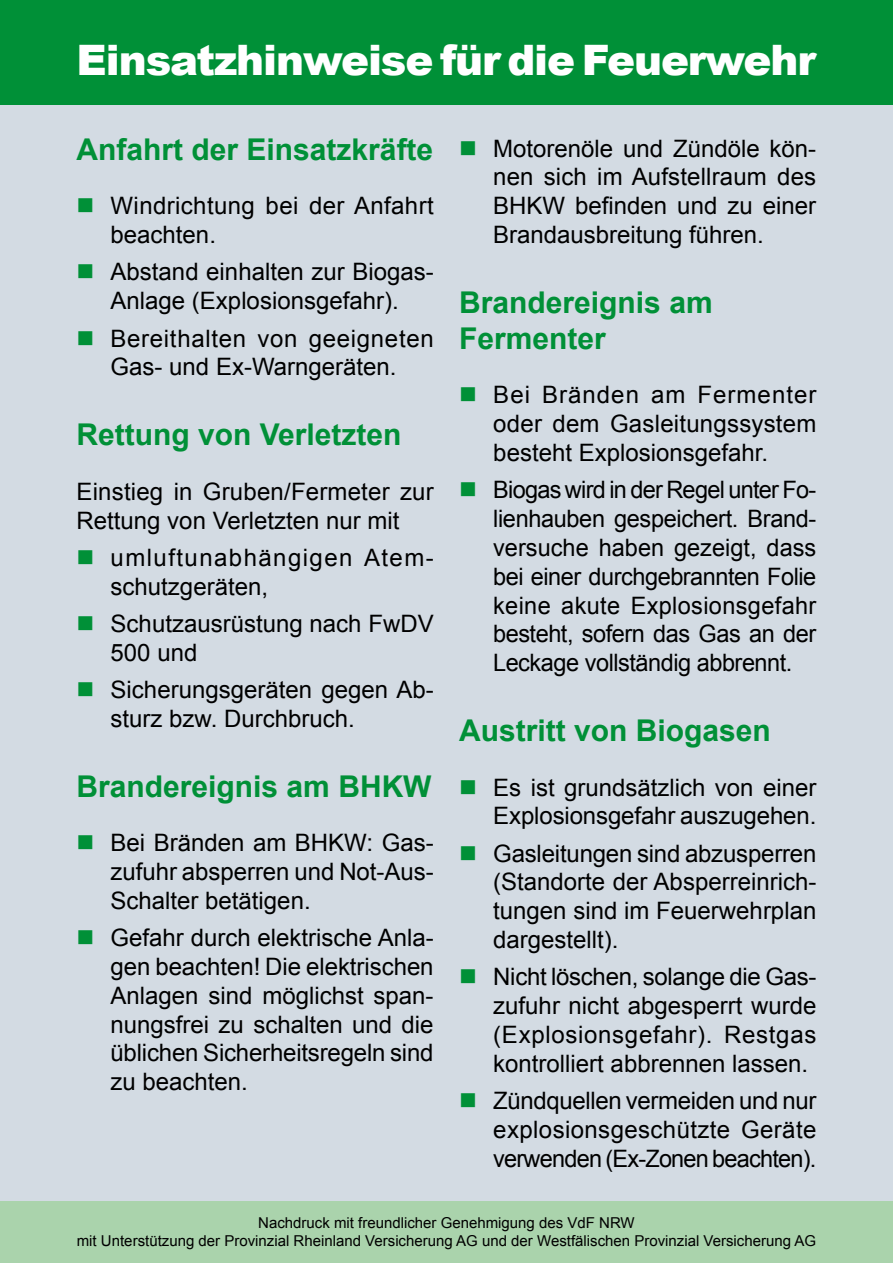
<style>
.page{position:relative;width:893px;height:1263px;background:#fff}
.page>*{position:absolute;margin:0;border:0;box-sizing:border-box;transform-origin:0 0}
.t1{font:900 42px "Arial";letter-spacing:-.025em;color:#fff}
.t2{font:700 30px/36px "Arial";color:#009037}
.t3{font:24px/28.8px "Arial";color:#000;text-align:justify}
.t4{font:24px/28.8px "Arial";letter-spacing:.03em;color:#000;text-align:center}
.t5{font:24px/28.8px "Arial";letter-spacing:.06em;color:#000}
.t6{font:15px/18px "Arial";color:#000;text-align:center}
.s1{color:#009037}
</style>
<div class="page">
<div style="left:0;top:104px;width:893px;height:1097px;background:#d3dbe3"></div>
<div style="left:0;top:0;width:893px;height:104px;background:#009037"></div>
<div style="left:0;top:1201px;width:893px;height:62px;background:#aad3ac"></div>
<h1 class="t1" style="left:77px;top:29px;width:741px">Einsatzhinweise für die Feuerwehr</h1>
<p class="t2" style="left:77px;top:132px;width:358px">Anfahrt der Einsatzkräfte</p>
<p class="t3" style="left:111px;top:192px;width:325px;text-indent:-34px"><span class="s1">■</span> Windrichtung bei der Anfahrt beachten.</p>
<p class="t3" style="left:77px;top:258px;width:359px;text-align:center"><span class="s1">■</span> Abstand einhalten zur Biogas-<br>Anlage (Explosionsgefahr).</p>
<p class="t4" style="left:77px;top:324px;width:359px"><span class="s1">■</span> Bereithalten von geeigneten<br>Gas- und Ex-Warngeräten.</p>
<p class="t2" style="left:77px;top:418px;width:327px">Rettung von Verletzten</p>
<p class="t3" style="left:77px;top:477px;width:359px">Einstieg in Gruben/Fermeter zur<br>Rettung von Verletzten nur mit</p>
<p class="t5" style="left:111px;top:543px;width:325px;text-indent:-34px"><span class="s1">■</span> umluftunabhängigen Atem&shy;schutzgeräten,</p>
<p class="t3" style="left:111px;top:609px;width:325px;text-indent:-34px"><span class="s1">■</span> Schutzausrüstung nach FwDV<br>500 und</p>
<p class="t3" style="left:111px;top:675px;width:325px;text-indent:-34px"><span class="s1">■</span> Sicherungsgeräten gegen Ab&shy;sturz bzw. Durchbruch.</p>
<p class="t2" style="left:77px;top:769px;width:357px">Brandereignis am BHKW</p>
<p class="t3" style="left:111px;top:829px;width:325px;text-indent:-34px"><span class="s1">■</span> Bei Bränden am BHKW: Gas&shy;zufuhr absperren und Not-Aus-Schalter betätigen.</p>
<p class="t3" style="left:110px;top:923px;width:325px;text-indent:-34px"><span class="s1">■</span> Gefahr durch elektrische Anla&shy;gen beachten! Die elektrischen Anlagen sind möglichst span&shy;nungsfrei zu schalten und die üblichen Sicherheitsregeln sind zu beachten.</p>
<p class="t3" style="left:493px;top:134px;width:325px;text-indent:-34px"><span class="s1">■</span> Motorenöle und Zündöle kön&shy;nen sich im Aufstellraum des BHKW befinden und zu einer Brandausbreitung führen.</p>
<p class="t2" style="left:459px;top:286px;width:255px">Brandereignis am<br>Fermenter</p>
<p class="t3" style="left:493px;top:381px;width:325px;text-indent:-34px"><span class="s1">■</span> Bei Bränden am Fermenter oder dem Gasleitungssystem besteht Explosionsgefahr.</p>
<p class="t3" style="left:493px;top:476px;width:325px;text-indent:-34px"><span class="s1">■</span> Biogas wird in der Regel unter Fo&shy;lienhauben gespeichert. Brand&shy;versuche haben gezeigt, dass bei einer durchgebrannten Folie keine akute Explosionsgefahr besteht, sofern das Gas an der Leckage vollständig abbrennt.</p>
<p class="t2" style="left:459px;top:714px;width:313px">Austritt von Biogasen</p>
<p class="t3" style="left:459px;top:773px;width:359px;text-align:right"><span class="s1">■</span> Es ist grundsätzlich von einer<br>Explosionsgefahr auszugehen.</p>
<p class="t3" style="left:493px;top:839px;width:325px;text-indent:-34px"><span class="s1">■</span> Gasleitungen sind abzusperren (Standorte der Absperreinrich&shy;tungen sind im Feuerwehrplan dargestellt).</p>
<p class="t3" style="left:493px;top:963px;width:325px;text-indent:-34px"><span class="s1">■</span> Nicht löschen, solange die Gas&shy;zufuhr nicht abgesperrt wurde (Explosionsgefahr). Restgas kontrolliert abbrennen lassen.</p>
<p class="t3" style="left:493px;top:1086px;width:325px;text-indent:-34px"><span class="s1">■</span> Zündquellen vermeiden und nur explosionsgeschützte Geräte verwenden (Ex-Zonen beachten).</p>
<p class="t6" style="left:77px;top:1213px;width:741px">Nachdruck mit freundlicher Genehmigung des VdF NRW<br>mit Unterstützung der Provinzial Rheinland Versicherung AG und der Westfälischen Provinzial Versicherung AG</p>
</div>
